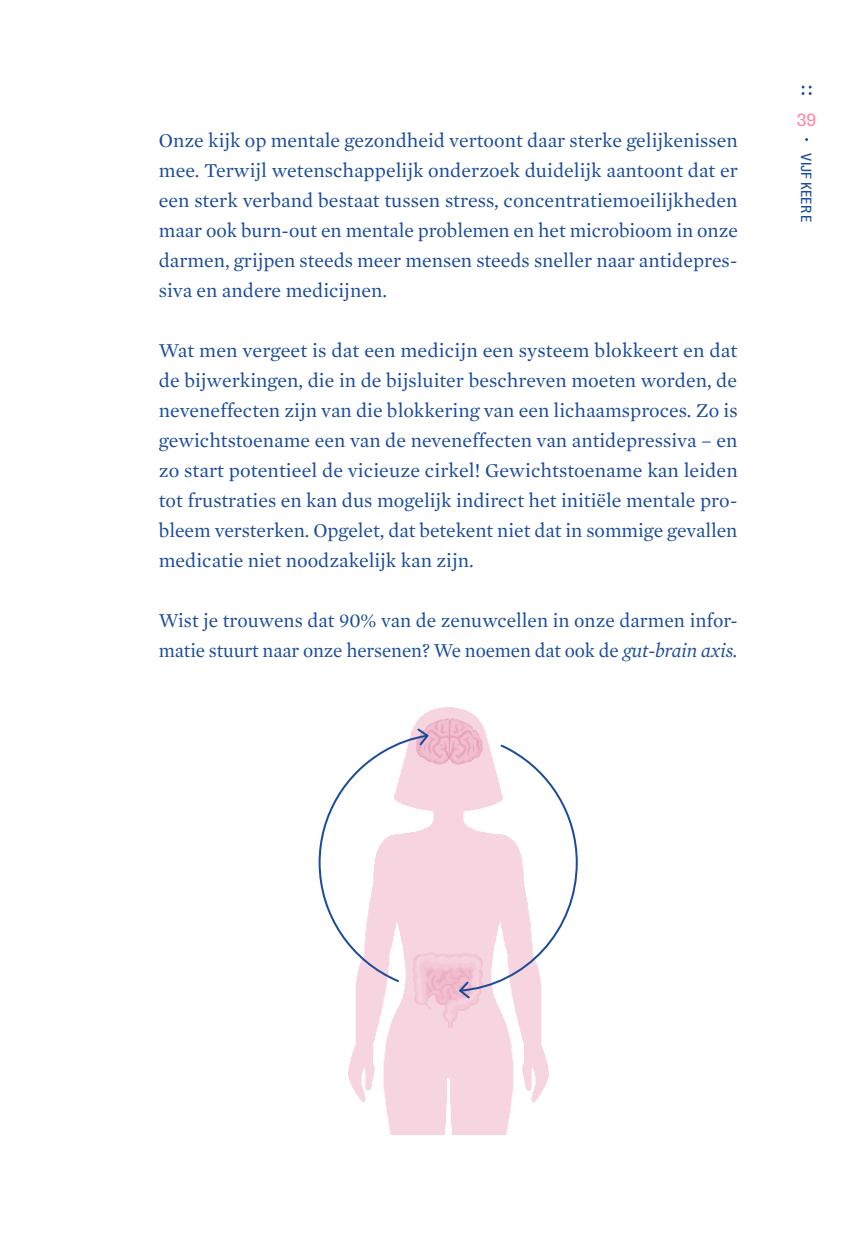
<style>
.page{position:relative;width:851px;height:1248px;background:#fff}
.page>*{position:absolute;margin:0;border:0;box-sizing:border-box;transform-origin:0 0}
.t1{font:20px/30px "Mercury Text G1";color:#194b9b;text-align:justify}
.t2{font:18px "Right Grotesk";color:#ff87a0}
.t3{font:15px "Right Grotesk";color:#194b9b}
.s1{font-style:italic}
</style>
<div class="page">
<svg style="left:801px;top:86px;width:10px;height:9px"></svg>
<img style="left:348px;top:707px;width:200px;height:427px">
<svg style="left:457px;top:743px;width:121px;height:257px"></svg>
<svg style="left:318px;top:726px;width:112px;height:257px"></svg>
<p class="t1" style="left:159px;top:125px;width:580px">Onze kijk op mentale gezondheid vertoont daar sterke gelijkenissen</p>
<p class="t1" style="left:159px;top:155px;width:580px">mee. Terwijl wetenschappelijk onderzoek duidelijk aantoont dat er een sterk verband bestaat tussen stress, concentratiemoeilijkheden maar ook burn-out en mentale problemen en het microbioom in onze darmen, grijpen steeds meer mensen steeds sneller naar antidepres&shy;siva en andere medicijnen.</p>
<p class="t1" style="left:159px;top:335px;width:580px">Wat men vergeet is dat een medicijn een systeem blokkeert en dat de bijwerkingen, die in de bijsluiter beschreven moeten worden, de neveneffecten zijn van die blokkering van een lichaamsproces. Zo is gewichtstoename een van de neveneffecten van antidepressiva – en zo start potentieel de vicieuze cirkel! Gewichtstoename kan leiden tot frustraties en kan dus mogelijk indirect het initiële mentale pro&shy;bleem versterken. Opgelet, dat betekent niet dat in sommige gevallen medicatie niet noodzakelijk kan zijn.</p>
<p class="t1" style="left:159px;top:605px;width:580px">Wist je trouwens dat 90% van de zenuwcellen in onze darmen infor&shy;matie stuurt naar onze hersenen? We noemen dat ook de <span class="s1">gut-brain axis.</span></p>
<p class="t2" style="left:796px;top:110px;width:21px">39</p>
<p class="t3" style="left:814px;top:153px;width:71px;rotate:90deg">VIJF KEER E</p>
</div>
